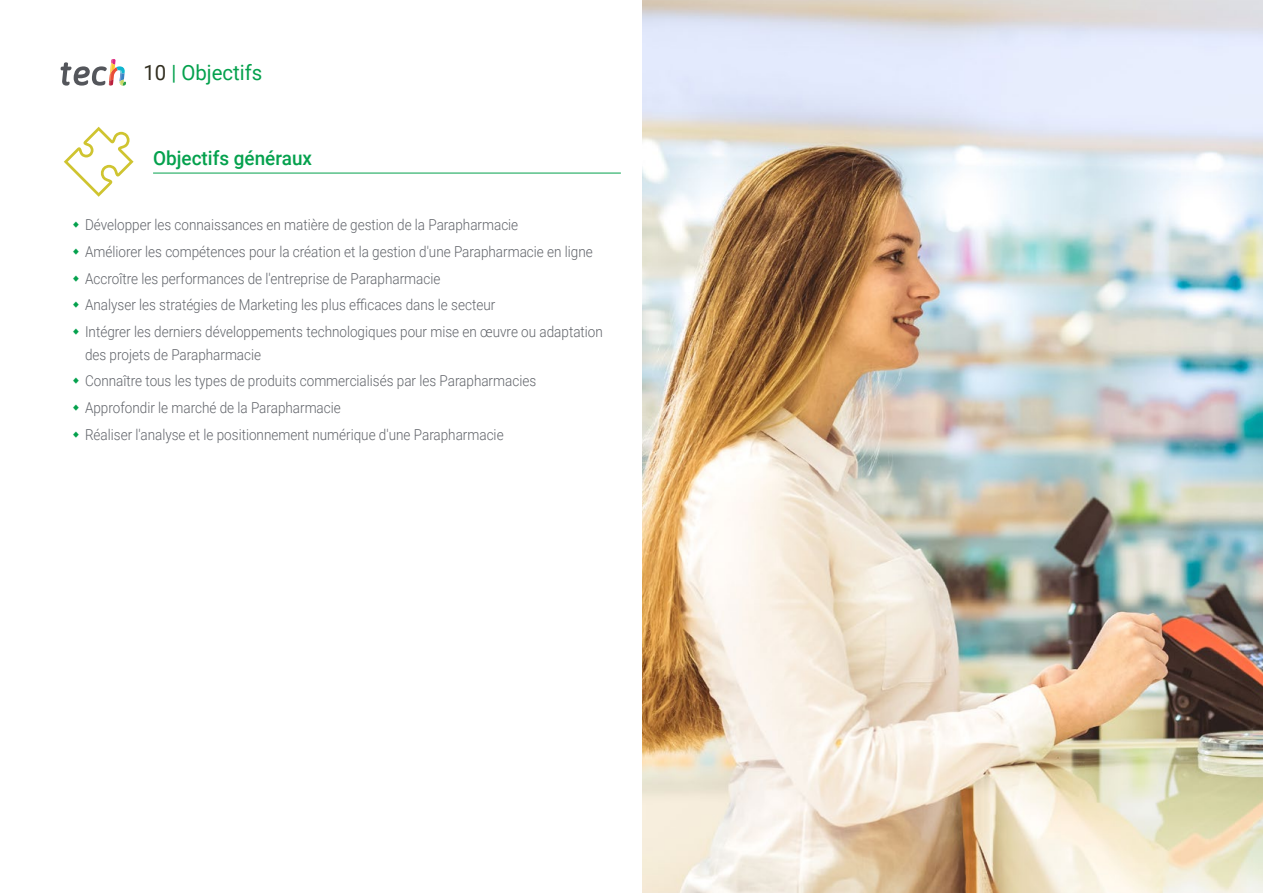
<style>
.page{position:relative;width:1263px;height:893px;background:#fff}
.page>*{position:absolute;margin:0;border:0;box-sizing:border-box;transform-origin:0 0}
.t1{font:21px "Roboto";color:#04a14d}
.t2{font:500 19.5px "Roboto";color:#04a14d}
.t3{font:300 15px/26.7px "Roboto";color:#61646a;scale:.9 1}
.s1{color:#312e20}
</style>
<div class="page">
<hr style="left:153px;top:173px;width:468px;height:1px;background:#04a14d">
<svg style="left:64px;top:127px;width:70px;height:70px"></svg>
<img style="left:642px;top:0;width:621px;height:893px">
<svg style="left:61px;top:59px;width:65px;height:27px"></svg>
<h1 class="t1" style="left:144px;top:57px;width:120px"><span class="s1">10</span> | Objectifs</h1>
<h2 class="t2" style="left:153px;top:144px;width:160px">Objectifs généraux</h2>
<p class="t3" style="left:85px;top:211px;width:577px">Développer les connaissances en matière de gestion de la Parapharmacie<br>Améliorer les compétences pour la création et la gestion d'une Parapharmacie en ligne Accroître les performances de l'entreprise de Parapharmacie<br>Analyser les stratégies de Marketing les plus efficaces dans le secteur<br>Intégrer les derniers développements technologiques pour mise en œuvre ou adaptation</p>
<p class="t3" style="left:85px;top:340px;width:503px">des projets de Parapharmacie<br>Connaître tous les types de produits commercialisés par les Parapharmacies Approfondir le marché de la Parapharmacie<br>Réaliser l'analyse et le positionnement numérique d'une Parapharmacie</p>
</div>
